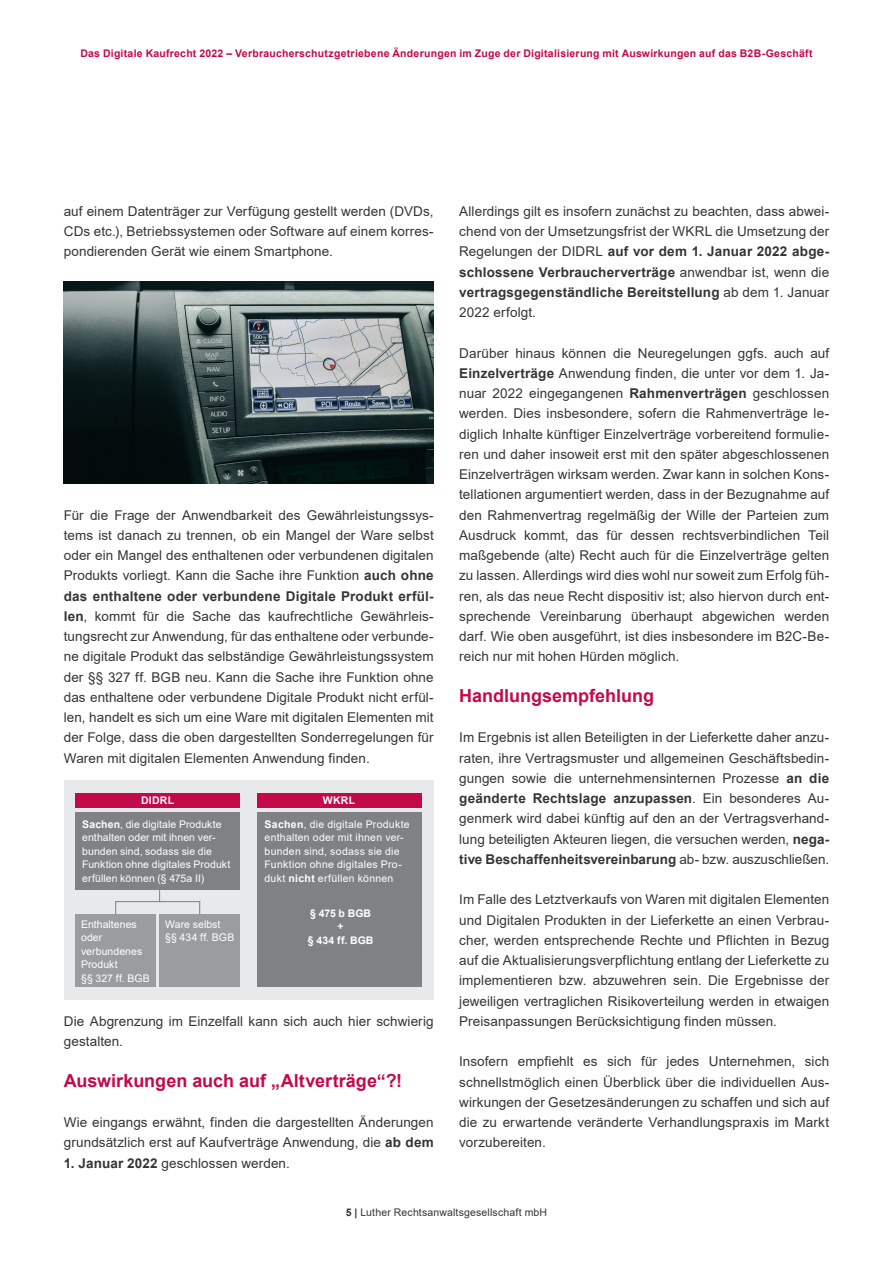
<style>
.page{position:relative;width:893px;height:1263px;background:#fff}
.page>*{position:absolute;margin:0;border:0;box-sizing:border-box;transform-origin:0 0}
.t1{font:700 18px "Arial";color:#c30a49}
.t2{font:13.5px/20.2px "Arial";letter-spacing:.005em;color:#363536;text-align:justify}
.t3{font:10.5px/13.5px "Arial";letter-spacing:.01em;color:#fff}
.t4{font:700 10.5px "Arial";letter-spacing:.02em;color:#c30a49}
.t5{font:10.5px "Arial";letter-spacing:.015em;color:#363536}
.t6{font:700 10.5px/13.5px "Arial";letter-spacing:.025em;color:#fff;text-align:center}
.s1{font-weight:700}
</style>
<div class="page">
<img style="left:64px;top:282px;width:370px;height:202px">
<div style="left:64px;top:780px;width:370px;height:220px;background:#e8e9ea"></div>
<div style="left:75px;top:812px;width:165px;height:78px;background:#7f8184"></div>
<div style="left:257px;top:812px;width:165px;height:175px;background:#7f8184"></div>
<div style="left:75px;top:793px;width:165px;height:14px;background:#c30a49"></div>
<svg style="left:115px;top:902px;width:1px;height:12px"></svg>
<svg style="left:199px;top:902px;width:1px;height:12px"></svg>
<hr style="left:115px;top:901px;width:85px;height:1px;background:#888a8d">
<div style="left:257px;top:793px;width:165px;height:14px;background:#c30a49"></div>
<div style="left:75px;top:914px;width:81px;height:73px;background:#9a9c9f"></div>
<div style="left:159px;top:914px;width:81px;height:73px;background:#9a9c9f"></div>
<p class="t4" style="left:80px;top:46px;width:734px">Das Digitale Kaufrecht 2022 – Verbraucherschutzgetriebene Änderungen im Zuge der Digitalisierung mit Auswirkungen auf das B2B-Geschäft</p>
<p class="t2" style="left:64px;top:201px;width:371px">auf einem Datenträger zur Verfügung gestellt werden (DVDs, CDs etc.), Betriebssystemen oder Software auf einem korres&shy;pondierenden Gerät wie einem Smartphone.</p>
<p class="t2" style="left:64px;top:505px;width:371px">Für die Frage der Anwendbarkeit des Gewährleistungssys&shy;tems ist danach zu trennen, ob ein Mangel der Ware selbst oder ein Mangel des enthaltenen oder verbundenen digitalen Produkts vorliegt. Kann die Sache ihre Funktion <span class="s1">auch ohne das enthaltene oder verbundene Digitale Produkt erfül&shy;len</span>, kommt für die Sache das kaufrechtliche Gewährleis&shy;tungsrecht zur Anwendung, für das enthaltene oder verbunde&shy;ne digitale Produkt das selbständige Gewährleistungssystem der §§ 327 ff. BGB neu. Kann die Sache ihre Funktion ohne das enthaltene oder verbundene Digitale Produkt nicht erfül&shy;len, handelt es sich um eine Ware mit digitalen Elementen mit der Folge, dass die oben dargestellten Sonderregelungen für Waren mit digitalen Elementen Anwendung finden.</p>
<p class="t6" style="left:141px;top:794px;width:35px">DIDRL</p>
<p class="t6" style="left:323px;top:794px;width:34px">WKRL</p>
<p class="t3" style="left:82px;top:817px;width:150px"><span class="s1">Sachen</span>, die digitale Produkte enthalten oder mit ihnen ver&shy;bunden sind, sodass sie die<br>Funktion ohne digitales Produkt erfüllen können (§ 475a II)</p>
<p class="t3" style="left:265px;top:817px;width:147px"><span class="s1">Sachen</span>, die digitale Produkte enthalten oder mit ihnen ver&shy;bunden sind, sodass sie die<br>Funktion ohne digitales Pro&shy;dukt <span class="s1">nicht</span> erfüllen können</p>
<p class="t6" style="left:308px;top:906px;width:67px">§ 475 b BGB +<br>§ 434 ff. BGB</p>
<p class="t3" style="left:81px;top:917px;width:70px">Enthaltenes oder verbundenes<br>Produkt<br>§§ 327 ff. BGB</p>
<p class="t3" style="left:165px;top:917px;width:71px">Ware selbst §§ 434 ff. BGB</p>
<p class="t2" style="left:64px;top:1011px;width:371px">Die Abgrenzung im Einzelfall kann sich auch hier schwierig gestalten.</p>
<h1 class="t1" style="left:64px;top:1068px;width:340px">Auswirkungen auch auf „Altverträge“?!</h1>
<p class="t2" style="left:64px;top:1112px;width:371px">Wie eingangs erwähnt, finden die dargestellten Änderungen grundsätzlich erst auf Kaufverträge Anwendung, die <span class="s1">ab dem</span></p>
<p class="t2" style="left:64px;top:1153px;width:228px"><span class="s1">1. Januar 2022</span> geschlossen werden.</p>
<p class="t2" style="left:459px;top:201px;width:371px">Allerdings gilt es insofern zunächst zu beachten, dass abwei&shy;chend von der Umsetzungsfrist der WKRL die Umsetzung der Regelungen der DIDRL <span class="s1">auf vor dem 1. Januar 2022 abge&shy;schlossene Verbraucherverträge</span> anwendbar ist, wenn die <span class="s1">vertragsgegenständliche Bereitstellung</span> ab dem 1. Januar 2022 erfolgt.</p>
<p class="t2" style="left:459px;top:343px;width:371px">Darüber hinaus können die Neuregelungen ggfs. auch auf <span class="s1">Einzelverträge</span> Anwendung finden, die unter vor dem 1. Ja&shy;nuar 2022 eingegangenen <span class="s1">Rahmenverträgen</span> geschlossen werden. Dies insbesondere, sofern die Rahmenverträge le&shy;diglich Inhalte künftiger Einzelverträge vorbereitend formulie&shy;ren und daher insoweit erst mit den später abgeschlossenen Einzelverträgen wirksam werden. Zwar kann in solchen Kons&shy;tellationen argumentiert werden, dass in der Bezugnahme auf den Rahmenvertrag regelmäßig der Wille der Parteien zum Ausdruck kommt, das für dessen rechtsverbindlichen Teil maßgebende (alte) Recht auch für die Einzelverträge gelten zu lassen. Allerdings wird dies wohl nur soweit zum Erfolg füh&shy;ren, als das neue Recht dispositiv ist; also hiervon durch ent&shy;sprechende Vereinbarung überhaupt abgewichen werden darf. Wie oben ausgeführt, ist dies insbesondere im B2C-Be&shy;reich nur mit hohen Hürden möglich.</p>
<h1 class="t1" style="left:459px;top:683px;width:196px">Handlungsempfehlung</h1>
<p class="t2" style="left:459px;top:727px;width:371px">Im Ergebnis ist allen Beteiligten in der Lieferkette daher anzu&shy;raten, ihre Vertragsmuster und allgemeinen Geschäftsbedin&shy;gungen sowie die unternehmensinternen Prozesse <span class="s1">an die geänderte Rechtslage anzupassen</span>. Ein besonderes Au&shy;genmerk wird dabei künftig auf den an der Vertragsverhand&shy;lung beteiligten Akteuren liegen, die versuchen werden, <span class="s1">nega&shy;tive Beschaffenheitsvereinbarung</span> ab- bzw. auszuschließen.</p>
<p class="t2" style="left:459px;top:889px;width:371px">Im Falle des Letztverkaufs von Waren mit digitalen Elementen und Digitalen Produkten in der Lieferkette an einen Verbrau&shy;cher, werden entsprechende Rechte und Pflichten in Bezug auf die Aktualisierungsverpflichtung entlang der Lieferkette zu implementieren bzw. abzuwehren sein. Die Ergebnisse der jeweiligen vertraglichen Risikoverteilung werden in etwaigen Preisanpassungen Berücksichtigung finden müssen.</p>
<p class="t2" style="left:459px;top:1051px;width:371px">Insofern empfiehlt es sich für jedes Unternehmen, sich schnellstmöglich einen Überblick über die individuellen Aus&shy;wirkungen der Gesetzesänderungen zu schaffen und sich auf die zu erwartende veränderte Verhandlungspraxis im Markt vorzubereiten.</p>
<p class="t5" style="left:346px;top:1205px;width:203px"><span class="s1">5 |</span> Luther Rechtsanwaltsgesellschaft mbH</p>
</div>
